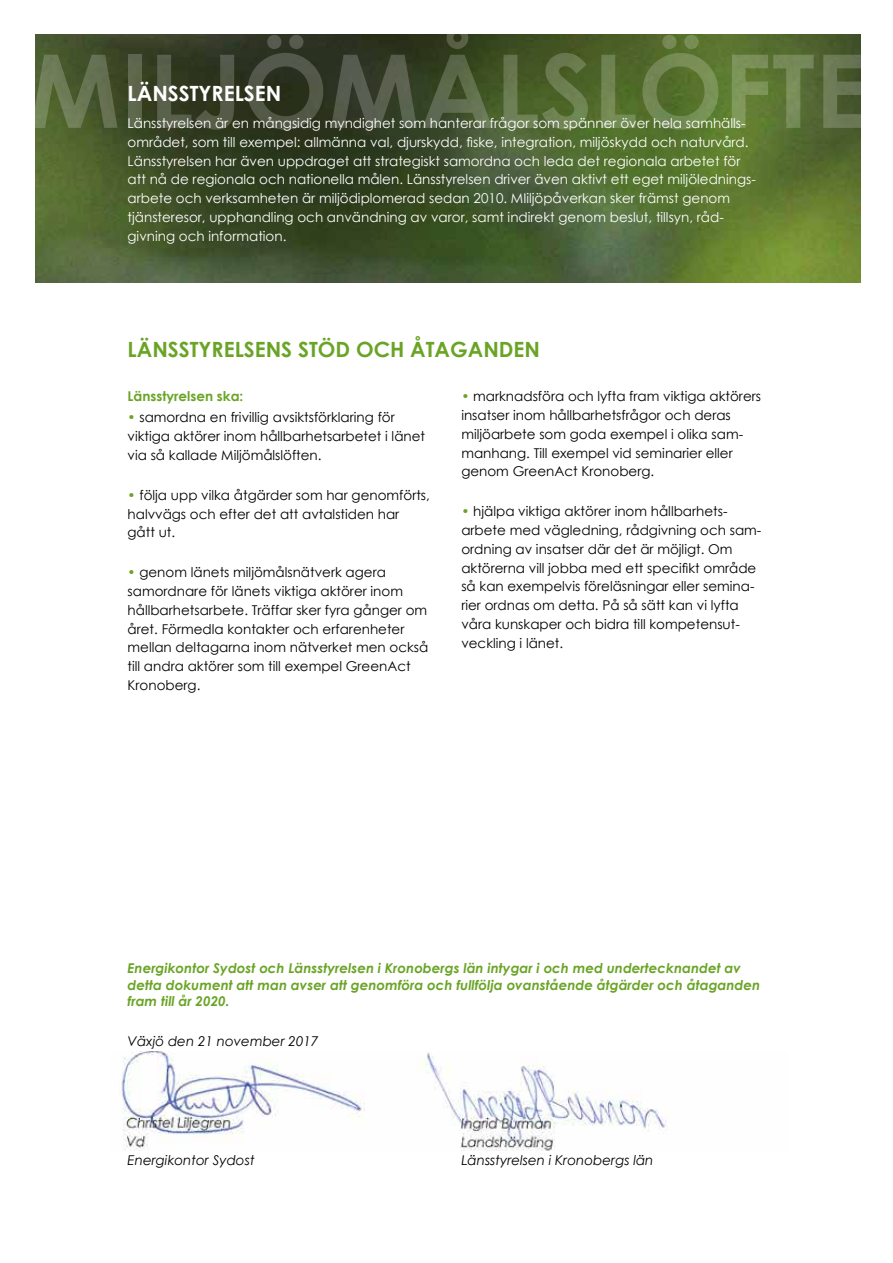
<style>
.page{position:relative;width:893px;height:1263px;background:#fff}
.page>*{position:absolute;margin:0;border:0;box-sizing:border-box;transform-origin:0 0}
.t1{font:700 101.85px "Century Gothic";color:#fff}
.t2{font:700 21px "Century Gothic";color:#6aa426}
.t3{font:700 21px "Century Gothic";color:#fff}
.t4{font:13.5px/18.8px "Century Gothic";color:#000}
.t5{font:13.5px/18.8px "Century Gothic";color:#fff}
.t6{font:italic 700 13.5px/16.5px "Century Gothic";color:#6aa426}
.t7{font:italic 13.5px "Century Gothic";color:#000}
.t8{font:700 13.5px "Century Gothic";color:#6aa426}
.s1{font-weight:700;font-style:italic;color:#6aa426}
</style>
<div class="page">
<img style="left:35px;top:34px;width:825px;height:248px">
<img style="left:121px;top:1051px;width:545px;height:99px">
<h1 class="t1" style="left:29px;top:14px;width:841px">MILJÖMÅLSLÖFTE</h1>
<h2 class="t3" style="left:128px;top:77px;width:155px">LÄNSSTYRELSEN</h2>
<p class="t5" style="left:128px;top:114px;width:630px">Länsstyrelsen är en mångsidig myndighet som hanterar frågor som spänner över hela samhälls&shy;området, som till exempel: allmänna val, djurskydd, fiske, integration, miljöskydd och naturvård.<br>Länsstyrelsen har även uppdraget att strategiskt samordna och leda det regionala arbetet för att nå de regionala och nationella målen. Länsstyrelsen driver även aktivt ett eget miljölednings&shy;arbete och verksamheten är miljödiplomerad sedan 2010. MIiljöpåverkan sker främst genom tjänsteresor, upphandling och användning av varor, samt indirekt genom beslut, tillsyn, råd&shy;givning och information.</p>
<h2 class="t2" style="left:128px;top:334px;width:414px">LÄNSSTYRELSENS STÖD OCH ÅTAGANDEN</h2>
<p class="t8" style="left:128px;top:386px;width:117px">Länsstyrelsen ska:</p>
<p class="t4" style="left:128px;top:408px;width:299px"><span class="s1">•</span> samordna en frivillig avsiktsförklaring för viktiga aktörer inom hållbarhetsarbetet i länet via så kallade Miljömålslöften.</p>
<p class="t4" style="left:128px;top:485px;width:304px"><span class="s1">•</span> följa upp vilka åtgärder som har genomförts, halvvägs och efter det att avtalstiden har gått ut.</p>
<p class="t4" style="left:128px;top:563px;width:302px"><span class="s1">•</span> genom länets miljömålsnätverk agera samordnare för länets viktiga aktörer inom hållbarhetsarbete. Träffar sker fyra gånger om året. Förmedla kontakter och erfarenheter mellan deltagarna inom nätverket men också till andra aktörer som till exempel GreenAct Kronoberg.</p>
<p class="t4" style="left:461px;top:387px;width:301px"><span class="s1">•</span> marknadsföra och lyfta fram viktiga aktörers insatser inom hållbarhetsfrågor och deras miljöarbete som goda exempel i olika sam&shy;manhang. Till exempel vid seminarier eller genom GreenAct Kronoberg.</p>
<p class="t4" style="left:461px;top:502px;width:301px"><span class="s1">•</span> hjälpa viktiga aktörer inom hållbarhets&shy;arbete med vägledning, rådgivning och sam&shy;ordning av insatser där det är möjligt. Om aktörerna vill jobba med ett specifikt område så kan exempelvis föreläsningar eller semina&shy;rier ordnas om detta. På så sätt kan vi lyfta våra kunskaper och bidra till kompetensut&shy;veckling i länet.</p>
<p class="t6" style="left:128px;top:959px;width:634px">Energikontor Sydost och Länsstyrelsen i Kronobergs län intygar i och med undertecknandet av detta dokument att man avser att genomföra och fullfölja ovanstående åtgärder och åtaganden fram till år 2020.</p>
<p class="t7" style="left:128px;top:1031px;width:192px">Växjö den 21 november 2017</p>
<p class="t7" style="left:128px;top:1151px;width:129px">Energikontor Sydost</p>
<p class="t7" style="left:461px;top:1151px;width:194px">Länsstyrelsen i Kronobergs län</p>
</div>
